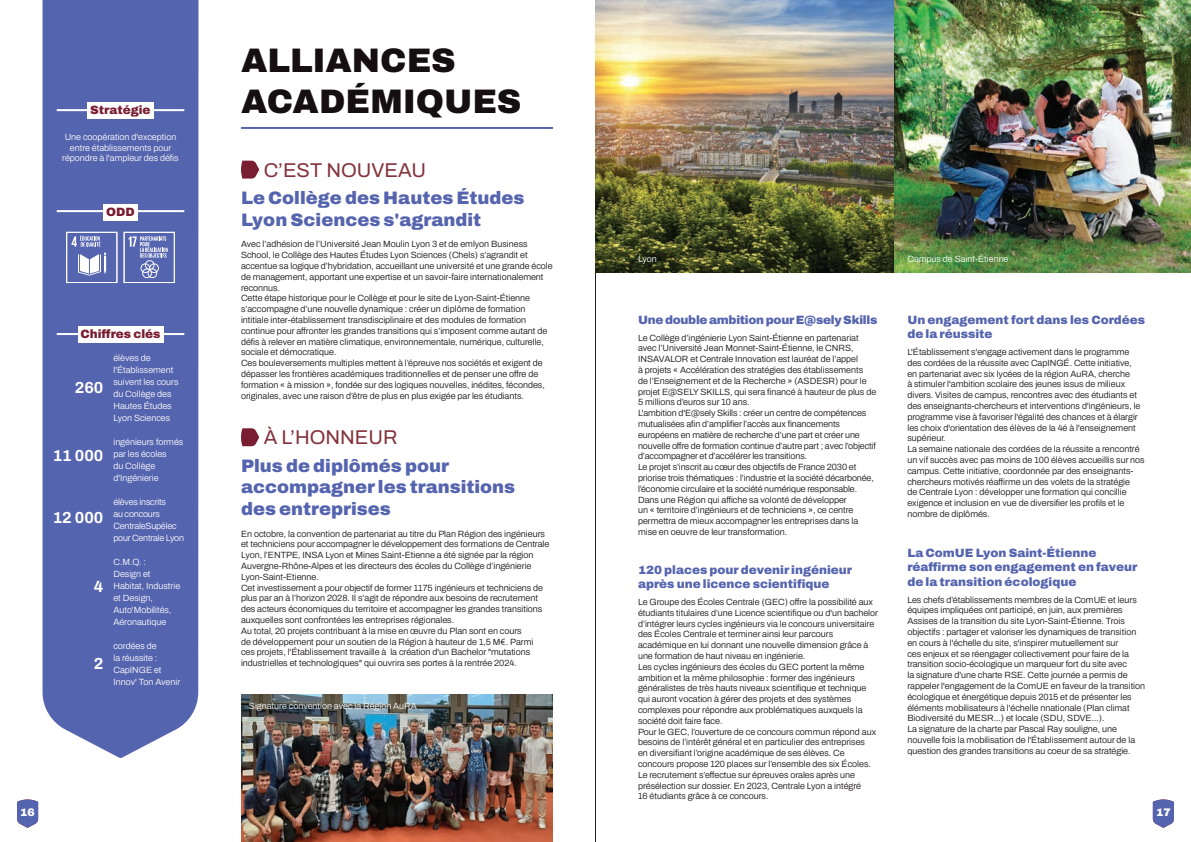
<style>
.page{position:relative;width:1191px;height:842px;background:#fff}
.page>*{position:absolute;margin:0;border:0;box-sizing:border-box;transform-origin:0 0}
.t1{font:600 34px/40.8px "Archivo";color:#160f11}
.t2{font:600 20px "Archivo";color:#84343d}
.t3{font:600 18px/21.6px "Archivo";color:#5564ae}
.t4{font:600 16px "Archivo";color:#fff}
.t5{font:600 12px/14.4px "Archivo";color:#5564ae}
.t6{font:600 12px "Archivo";letter-spacing:-.025em;color:#5564ae}
.t7{font:600 12px "Archivo";color:#791e31}
.t8{font:600 11px "Archivo";color:#fff}
.t9{font:600 9px/10.8px "Archivo";color:#160f11}
.t10{font:600 9px/12px "Archivo";color:#fff}
.t11{font:600 9px/12px "Archivo";letter-spacing:-.02em;color:#fff}
</style>
<div class="page">
<hr style="left:595px;top:0;width:1px;height:842px;background:#231f20">
<svg style="left:1152px;top:799px;width:22px;height:29px"></svg>
<svg style="left:17px;top:799px;width:21px;height:29px"></svg>
<hr style="left:241px;top:127px;width:312px;height:2px;background:#5564ae">
<div style="left:43px;top:0;width:155px;height:758px;background:#5564ae"></div>
<img style="left:241px;top:694px;width:312px;height:148px">
<img style="left:595px;top:0;width:596px;height:272px">
<hr style="left:57px;top:333px;width:127px;height:2px;background:#fff">
<div style="left:78px;top:326px;width:85px;height:16px;background:#fff"></div>
<hr style="left:57px;top:109px;width:127px;height:2px;background:#fff">
<div style="left:87px;top:102px;width:67px;height:16px;background:#fff"></div>
<svg style="left:241px;top:428px;width:18px;height:18px"></svg>
<svg style="left:241px;top:161px;width:18px;height:18px"></svg>
<hr style="left:57px;top:210px;width:127px;height:2px;background:#fff">
<div style="left:103px;top:204px;width:35px;height:16px;background:#fff"></div>
<div style="left:66px;top:232px;width:51px;height:51px;border:1px solid #fff"></div>
<svg style="left:78px;top:253px;width:28px;height:22px"></svg>
<svg style="left:71px;top:236px;width:29px;height:11px"></svg>
<div style="left:124px;top:232px;width:51px;height:51px;border:1px solid #fff"></div>
<svg style="left:129px;top:236px;width:39px;height:42px"></svg>
<h3 class="t7" style="left:90px;top:101px;width:62px">Stratégie</h3>
<p class="t10" style="left:62px;top:131px;width:118px;line-height:10.8px;text-align:center">Une coopération d'exception entre établissements pour répondre à l'ampleur des défis</p>
<h3 class="t7" style="left:106px;top:203px;width:30px">ODD</h3>
<h3 class="t7" style="left:80px;top:325px;width:82px">Chiffres clés</h3>
<h3 class="t4" style="left:75px;top:375px;width:30px">260</h3>
<h3 class="t4" style="left:53px;top:443px;width:52px">11 000</h3>
<h3 class="t4" style="left:53px;top:505px;width:52px">12 000</h3>
<h3 class="t4" style="left:94px;top:574px;width:11px">4</h3>
<h3 class="t4" style="left:94px;top:651px;width:11px">2</h3>
<p class="t10" style="left:113px;top:352px;width:67px">élèves de l'Établissement suivent les cours du Collège des<br>Hautes Études<br>Lyon Sciences</p>
<p class="t10" style="left:113px;top:436px;width:71px">ingénieurs formés par les écoles<br>du Collège d'Ingénierie</p>
<p class="t11" style="left:113px;top:496px;width:72px">élèves inscrits<br>au concours<br>CentraleSupélec pour Centrale Lyon</p>
<p class="t10" style="left:113px;top:556px;width:68px">C.M.Q. :<br>Design et<br>Habitat, Industrie et Design,<br>Auto'Mobilités,<br>Aéronautique</p>
<p class="t10" style="left:113px;top:640px;width:68px">cordées de<br>la réussite :<br>CapINGE et<br>Innov' Ton Avenir</p>
<h1 class="t1" style="left:241px;top:40px;width:282px">ALLIANCES<br>ACADÉMIQUES</h1>
<h2 class="t2" style="left:264px;top:155px;width:164px">C’EST NOUVEAU</h2>
<h3 class="t3" style="left:241px;top:187px;width:285px">Le Collège des Hautes Études<br>Lyon Sciences s'agrandit</h3>
<p class="t9" style="left:241px;top:239px;width:313px">Avec l’adhésion de l’Université Jean Moulin Lyon 3 et de emlyon Business School, le Collège des Hautes Études Lyon Sciences (Chels) s’agrandit et accentue sa logique d’hybridation, accueillant une université et une grande école de management, apportant une expertise et un savoir-faire internationalement reconnus.<br>Cette étape historique pour le Collège et pour le site de Lyon-Saint-Étienne s’accompagne d’une nouvelle dynamique : créer un diplôme de formation intitiale inter-établissement transdisciplinaire et des modules de formation continue pour affronter les grandes transitions qui s’imposent comme autant de défis à relever en matière climatique, environnementale, numérique, culturelle, sociale et démocratique.<br>Ces bouleversements multiples mettent à l’épreuve nos sociétés et exigent de dépasser les frontières académiques traditionnelles et de penser une offre de formation « à mission », fondée sur des logiques nouvelles, inédites, fécondes, originales, avec une raison d’être de plus en plus exigée par les étudiants.</p>
<h2 class="t2" style="left:264px;top:423px;width:135px">À L’HONNEUR</h2>
<h3 class="t3" style="left:241px;top:455px;width:276px">Plus de diplômés pour accompagner les transitions des entreprises</h3>
<p class="t9" style="left:241px;top:528px;width:310px">En octobre, la convention de partenariat au titre du Plan Région des ingénieurs et techniciens pour accompagner le développement des formations de Centrale Lyon, l’ENTPE, INSA Lyon et Mines Saint-Etienne a été signée par la région Auvergne-Rhône-Alpes et les directeurs des écoles du Collège d’ingénierie Lyon-Saint-Etienne.<br>Cet investissement a pour objectif de former 1175 ingénieurs et techniciens de plus par an à l’horizon 2028. Il s’agit de répondre aux besoins de recrutement des acteurs économiques du territoire et accompagner les grandes transitions auxquelles sont confrontées les entreprises régionales.<br>Au total, 20 projets contribuant à la mise en œuvre du Plan sont en cours<br>de développement pour un soutien de la Région à hauteur de 1,5 M€. Parmi ces projets, l'Établissement travaille à la création d'un Bachelor "mutations industrielles et technologiques" qui ouvrira ses portes à la rentrée 2024.</p>
<p class="t10" style="left:249px;top:700px;width:169px">Signature convention avec la Région AuRA</p>
<p class="t10" style="left:638px;top:253px;width:20px">Lyon</p>
<p class="t10" style="left:907px;top:253px;width:103px">Campus de Saint-Étienne</p>
<h3 class="t6" style="left:638px;top:311px;width:241px">Une double ambition pour E@sely Skills</h3>
<p class="t9" style="left:638px;top:332px;width:240px">Le Collège d’ingénierie Lyon Saint-Étienne en partenariat avec l’Université Jean Monnet-Saint-Étienne, le CNRS, INSAVALOR et Centrale Innovation est lauréat de l’appel<br>à projets « Accélération des stratégies des établissements<br>de l’Enseignement et de la Recherche » (ASDESR) pour le projet E@SELY SKILLS, qui sera financé à hauteur de plus de 5 millions d’euros sur 10 ans.<br>L'ambition d'E@sely Skills : créer un centre de compétences mutualisées afin d’amplifier l’accès aux financements européens en matière de recherche d’une part et créer une nouvelle offre de formation continue d’autre part ; avec l’objectif d’accompagner et d’accélérer les transitions.<br>Le projet s’inscrit au cœur des objectifs de France 2030 et priorise trois thématiques : l’industrie et la société décarbonée, l’économie circulaire et la société numérique responsable.<br>Dans une Région qui affiche sa volonté de développer<br>un « territoire d’ingénieurs et de techniciens », ce centre permettra de mieux accompagner les entreprises dans la mise en oeuvre de leur transformation.</p>
<h3 class="t5" style="left:638px;top:562px;width:216px">120 places pour devenir ingénieur après une licence scientifique</h3>
<p class="t9" style="left:638px;top:596px;width:241px">Le Groupe des Écoles Centrale (GEC) offre la possibilité aux étudiants titulaires d’une Licence scientifique ou d'un bachelor d’intégrer leurs cycles ingénieurs via le concours universitaire des Écoles Centrale et terminer ainsi leur parcours académique en lui donnant une nouvelle dimension grâce à une formation de haut niveau en ingénierie.<br>Les cycles ingénieurs des écoles du GEC portent la même ambition et la même philosophie : former des ingénieurs généralistes de très hauts niveaux scientifique et technique qui auront vocation à gérer des projets et des systèmes complexes pour répondre aux problématiques auxquels la société doit faire face.<br>Pour le GEC, l’ouverture de ce concours commun répond aux besoins de l’intérêt général et en particulier des entreprises<br>en diversifiant l’origine académique de ses élèves. Ce concours propose 120 places sur l’ensemble des six Écoles.<br>Le recrutement s’effectue sur épreuves orales après une présélection sur dossier. En 2023, Centrale Lyon a intégré<br>16 étudiants grâce à ce concours.</p>
<h3 class="t5" style="left:907px;top:312px;width:239px">Un engagement fort dans les Cordées de la réussite</h3>
<p class="t9" style="left:907px;top:347px;width:239px">L'Établissement s'engage activement dans le programme des cordées de la réussite avec CapINGÉ. Cette initiative,<br>en partenariat avec six lycées de la région AuRA, cherche<br>à stimuler l'ambition scolaire des jeunes issus de milieux divers. Visites de campus, rencontres avec des étudiants et des enseignants-chercheurs et interventions d'ingénieurs, le programme vise à favoriser l'égalité des chances et à élargir les choix d'orientation des élèves de la 4é à l'enseignement supérieur.<br>La semaine nationale des cordées de la réussite a rencontré un vif succès avec pas moins de 100 élèves accueillis sur nos campus. Cette initiative, coordonnée par des enseignants&shy;chercheurs motivés réaffirme un des volets de la stratégie<br>de Centrale Lyon : développer une formation qui concillie exigence et inclusion en vue de diversifier les profils et le nombre de diplômés.</p>
<h3 class="t5" style="left:907px;top:546px;width:232px">La ComUE Lyon Saint-Étienne réaffirme son engagement en faveur de la transition écologique</h3>
<p class="t9" style="left:907px;top:594px;width:239px">Les chefs d’établissements membres de la ComUE et leurs équipes impliquées ont participé, en juin, aux premières Assises de la transition du site Lyon-Saint-Étienne. Trois objectifs : partager et valoriser les dynamiques de transition en cours à l'échelle du site, s'inspirer mutuellement sur<br>ces enjeux et se réengager collectivement pour faire de la transition socio-écologique un marqueur fort du site avec<br>la signature d'une charte RSE. Cette journée a permis de rappeler l'engagement de la ComUE en faveur de la transition écologique et énergétique depuis 2015 et de présenter les éléments mobilisateurs à l'échelle nnationale (Plan climat Biodiversité du MESR...) et locale (SDU, SDVE...).<br>La signature de la charte par Pascal Ray souligne, une nouvelle fois la mobilisation de l'Établissement autour de la question des grandes transitions au coeur de sa stratégie.</p>
<p class="t8" style="left:20px;top:804px;width:16px">16</p>
<p class="t8" style="left:1156px;top:804px;width:16px">17</p>
</div>
